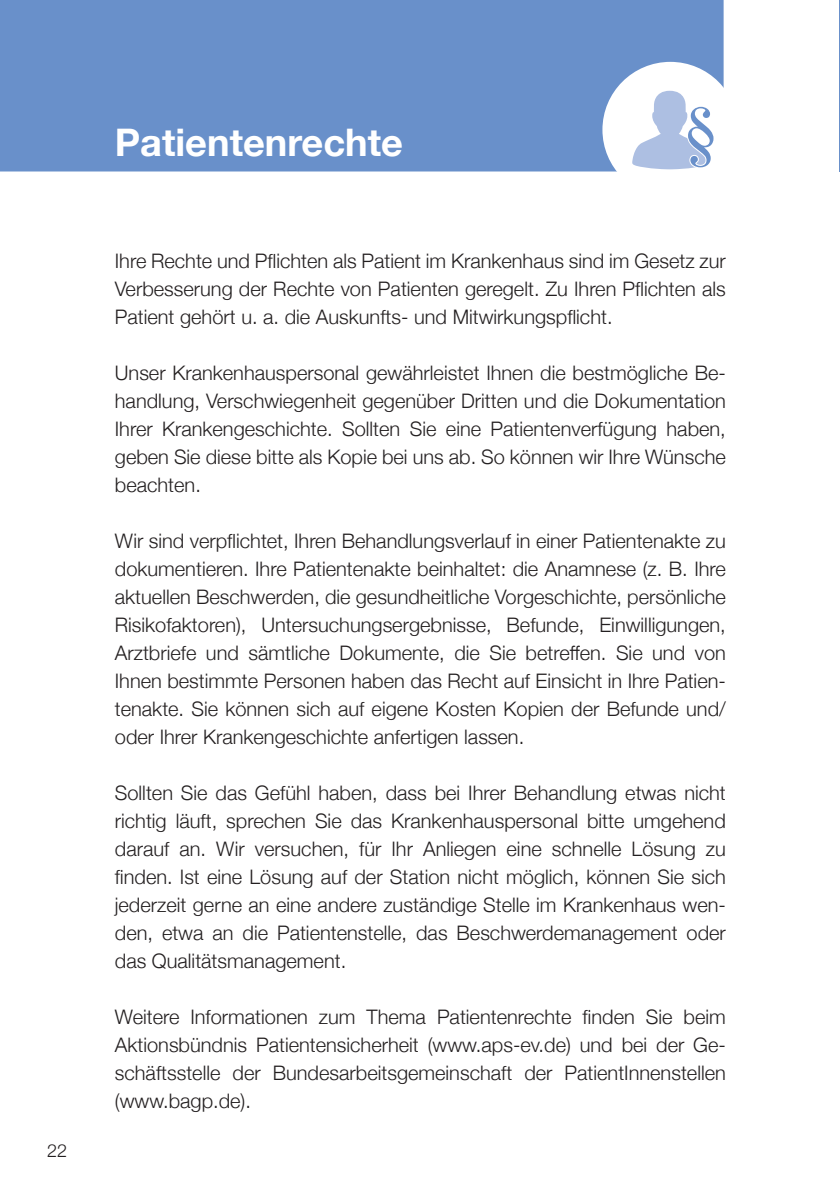
<style>
.page{position:relative;width:840px;height:1191px;background:#fff}
.page>*{position:absolute;margin:0;border:0;box-sizing:border-box;transform-origin:0 0}
.t1{font:700 38px "Helvetica Neue";color:#fff}
.t2{font:300 20px/28px "Helvetica Neue";color:#231f20;text-align:justify}
.t3{font:300 18px "Helvetica Neue";color:#231f20}
</style>
<div class="page">
<div style="left:0;top:0;width:723px;height:171px;background:#6990ca"></div>
<div style="left:602px;top:62px;width:136px;height:136px;background:#fff;border-radius:50%"></div>
<svg style="left:632px;top:91px;width:82px;height:78px"></svg>
<hr style="left:839px;top:0;width:1px;height:171px;background:#6990ca">
<p class="t3" style="left:47px;top:1135px;width:22px">22</p>
<h1 class="t1" style="left:115px;top:112px;width:289px">Patientenrechte</h1>
<p class="t2" style="left:115px;top:245px;width:612px">Ihre Rechte und Pflichten als Patient im Krankenhaus sind im Gesetz zur Verbesserung der Rechte von Patienten geregelt. Zu Ihren Pflichten als Patient gehört u. a. die Auskunfts- und Mitwirkungspflicht.</p>
<p class="t2" style="left:115px;top:357px;width:612px">Unser Krankenhauspersonal gewährleistet Ihnen die bestmögliche Be&shy;handlung, Verschwiegenheit gegenüber Dritten und die Dokumentation Ihrer Krankengeschichte. Sollten Sie eine Patientenverfügung haben, geben Sie diese bitte als Kopie bei uns ab. So können wir Ihre Wünsche beachten.</p>
<p class="t2" style="left:115px;top:525px;width:612px">Wir sind verpflichtet, Ihren Behandlungsverlauf in einer Patientenakte zu dokumentieren. Ihre Patientenakte beinhaltet: die Anamnese (z. B. Ihre aktuellen Beschwerden, die gesundheitliche Vorgeschichte, persönliche Risikofaktoren), Untersuchungsergebnisse, Befunde, Einwilligungen, Arztbriefe und sämtliche Dokumente, die Sie betreffen. Sie und von Ihnen bestimmte Personen haben das Recht auf Einsicht in Ihre Patien&shy;tenakte. Sie können sich auf eigene Kosten Kopien der Befunde und/ oder Ihrer Krankengeschichte anfertigen lassen.</p>
<p class="t2" style="left:115px;top:777px;width:612px">Sollten Sie das Gefühl haben, dass bei Ihrer Behandlung etwas nicht richtig läuft, sprechen Sie das Krankenhauspersonal bitte umgehend darauf an. Wir versuchen, für Ihr Anliegen eine schnelle Lösung zu finden. Ist eine Lösung auf der Station nicht möglich, können Sie sich jederzeit gerne an eine andere zuständige Stelle im Krankenhaus wen&shy;den, etwa an die Patientenstelle, das Beschwerdemanagement oder das Qualitätsmanagement.</p>
<p class="t2" style="left:115px;top:1001px;width:612px">Weitere Informationen zum Thema Patientenrechte finden Sie beim Aktionsbündnis Patientensicherheit (www.aps-ev.de) und bei der Ge&shy;schäftsstelle der Bundesarbeitsgemeinschaft der PatientInnenstellen (www.bagp.de).</p>
</div>
